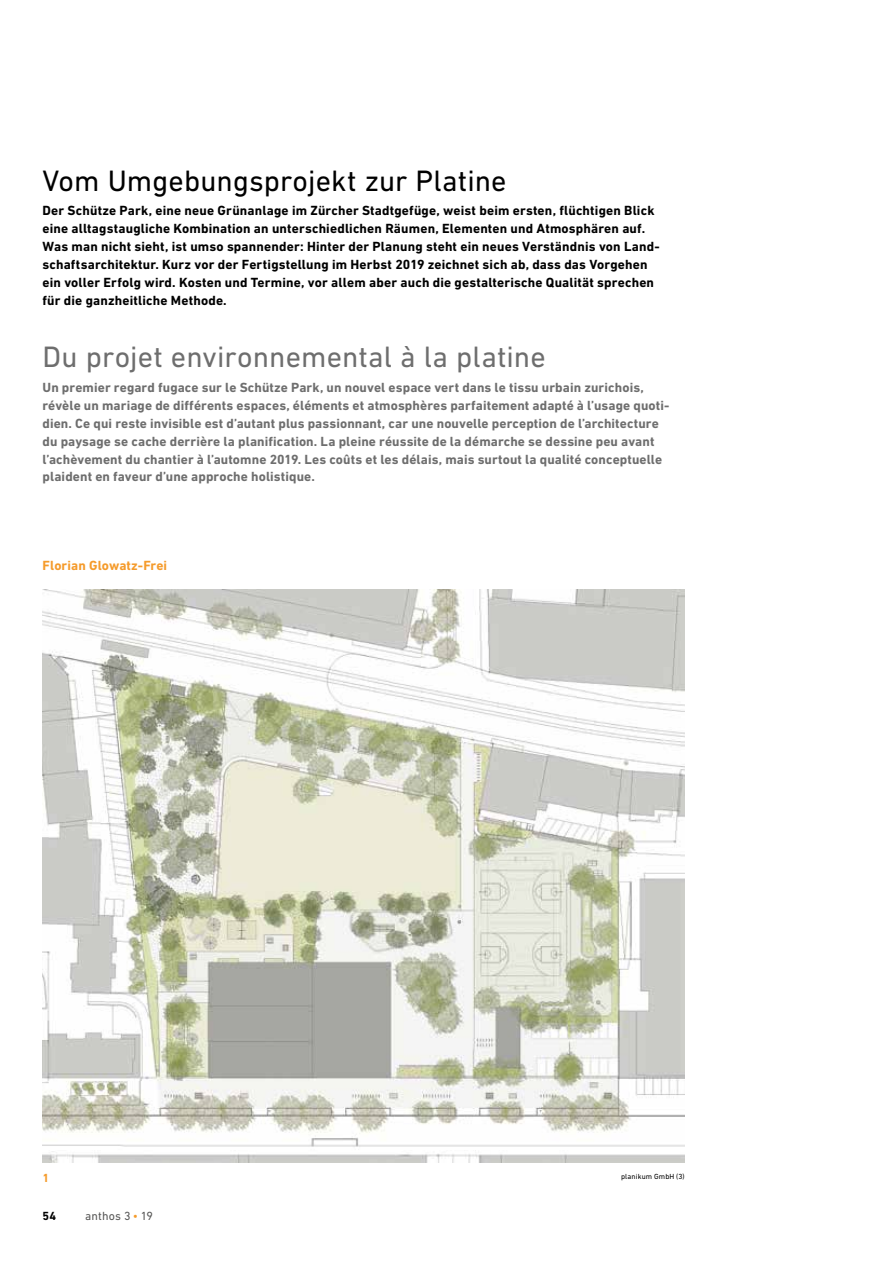
<style>
.page{position:relative;width:893px;height:1263px;background:#fff}
.page>*{position:absolute;margin:0;border:0;box-sizing:border-box;transform-origin:0 0}
.t1{font:30px "DIN Next LT Pro";letter-spacing:.005em;color:#6e6e6e}
.t2{font:30px "DIN Next LT Pro";letter-spacing:.005em;color:#000}
.t3{font:700 13.5px/18px "DIN Next LT Pro";letter-spacing:.01em;color:#6e6e6e}
.t4{font:700 13.5px/18px "DIN Next LT Pro";letter-spacing:.015em;color:#000}
.t5{font:700 13.5px "DIN Next LT Pro";letter-spacing:.005em;color:#f59b2b}
.t6{font:12px "DIN Next LT Pro";letter-spacing:.01em;color:#565655}
.t7{font:700 12px "DIN Next LT Pro";color:#000}
.t8{font:700 12px "DIN Next LT Pro";color:#f59b2b}
.t9{font:7.5px "DIN Next LT Pro";letter-spacing:.02em;color:#000}
.s1{color:#f59b2b}
</style>
<div class="page">
<img style="left:43px;top:589px;width:642px;height:574px">
<h1 class="t2" style="left:43px;top:163px;width:466px">Vom Umgebungsprojekt zur Platine</h1>
<p class="t4" style="left:43px;top:202px;width:619px">Der Schütze Park, eine neue Grünanlage im Zürcher Stadtgefüge, weist beim ersten, flüchtigen Blick eine alltagstaugliche Kombination an unterschiedlichen Räumen, Elementen und Atmosphären auf.<br>Was man nicht sieht, ist umso spannender: Hinter der Planung steht ein neues Verständnis von Land&shy;schaftsarchitektur. Kurz vor der Fertigstellung im Herbst 2019 zeichnet sich ab, dass das Vorgehen ein voller Erfolg wird. Kosten und Termine, vor allem aber auch die gestalterische Qualität sprechen für die ganzheitliche Methode.</p>
<h1 class="t1" style="left:43px;top:340px;width:505px">Du projet environnemental à la platine</h1>
<p class="t3" style="left:43px;top:378px;width:628px">Un premier regard fugace sur le Schütze Park, un nouvel espace vert dans le tissu urbain zurichois, révèle un mariage de différents espaces, éléments et atmosphères parfaitement adapté à l’usage quoti&shy;dien. Ce qui reste invisible est d’autant plus passionnant, car une nouvelle perception de l’architecture du paysage se cache derrière la planification. La pleine réussite de la démarche se dessine peu avant l’achèvement du chantier à l’automne 2019. Les coûts et les délais, mais surtout la qualité conceptuelle plaident en faveur d’une approche holistique.</p>
<p class="t5" style="left:43px;top:557px;width:126px">Florian Glowatz-Frei</p>
<p class="t8" style="left:43px;top:1171px;width:8px">1</p>
<p class="t9" style="left:621px;top:1172px;width:65px">planikum GmbH (3)</p>
<p class="t7" style="left:43px;top:1209px;width:15px">54</p>
<p class="t6" style="left:85px;top:1209px;width:69px">anthos 3 <span class="s1">•</span> 19</p>
</div>
